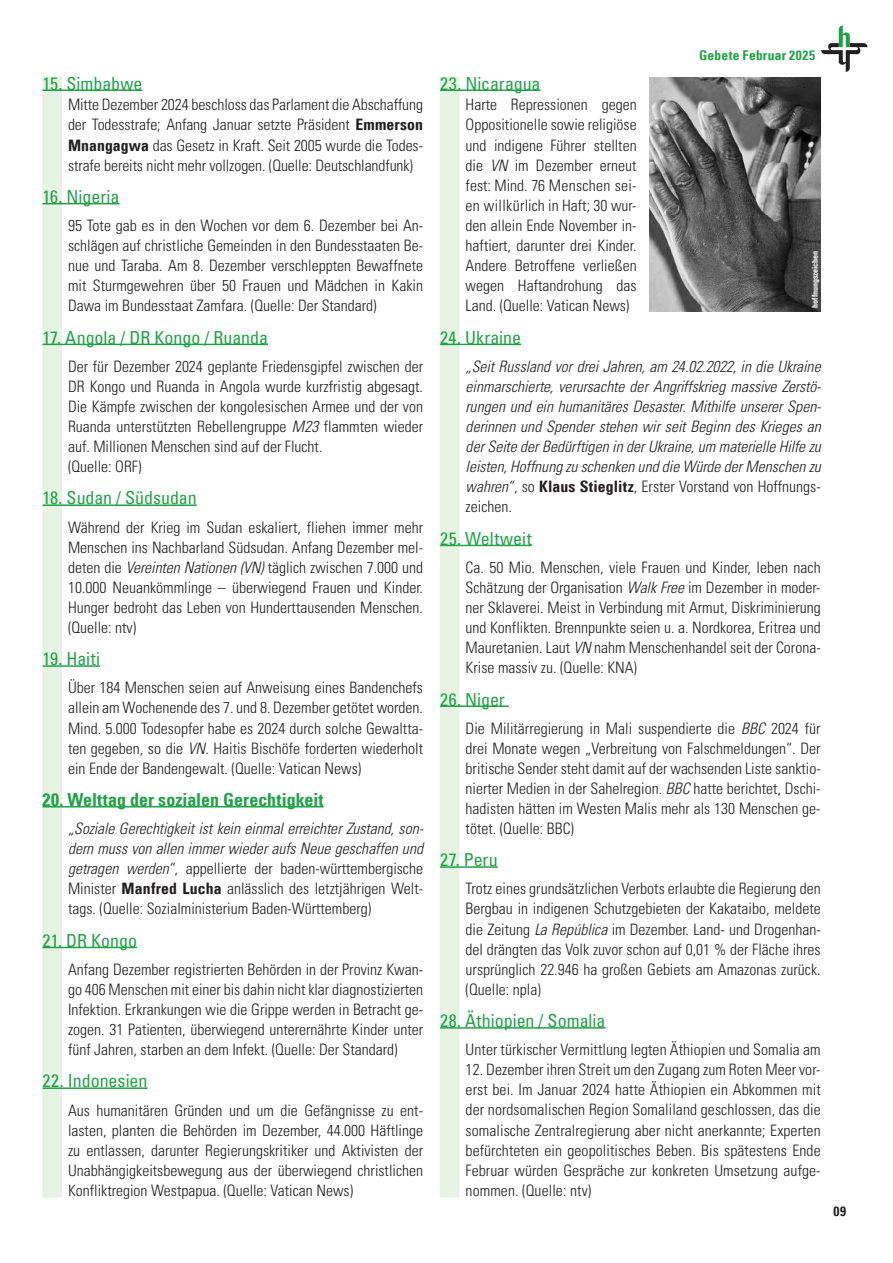
<style>
.page{position:relative;width:893px;height:1263px;background:#fff}
.page>*{position:absolute;margin:0;border:0;box-sizing:border-box;transform-origin:0 0}
.t1{font:condensed 18px "Univers LT";color:#1fa245}
.t2{font:700 condensed 18px "Univers LT";color:#1fa245}
.t3{font:300 condensed 15.75px/20.1px "Univers LT Std";color:#231f20;text-align:justify}
.t4{font:italic 300 condensed 15.75px/20.1px "Univers LT Std";letter-spacing:.005em;color:#231f20;text-align:justify}
.t5{font:700 condensed 13.5px "Univers LT";letter-spacing:.02em;color:#1fa245}
.t6{font:700 condensed 13.5px "Univers LT";color:#231f20}
.t7{font:700 condensed 8.1px "Univers LT";letter-spacing:-.01em;color:#fff}
.s1{font-family:"Univers LT";font-weight:700}
.s2{font-style:italic}
.s3{font-style:normal}
.s4{font-family:"Univers LT";font-weight:700;font-style:normal}
</style>
<div class="page">
<svg style="left:821px;top:25px;width:46px;height:47px"></svg>
<div style="left:440px;top:77px;width:19px;height:1120px;background:#e7f2e5"></div>
<div style="left:42px;top:77px;width:20px;height:1120px;background:#e7f2e5"></div>
<hr style="left:43px;top:90px;width:99px;height:1px;background:#1fa245">
<hr style="left:43px;top:203px;width:77px;height:1px;background:#1fa245">
<hr style="left:43px;top:344px;width:225px;height:1px;background:#1fa245">
<hr style="left:43px;top:504px;width:154px;height:2px;background:#1fa245">
<hr style="left:43px;top:665px;width:57px;height:2px;background:#1fa245">
<hr style="left:43px;top:806px;width:281px;height:1px;background:#1fa245">
<hr style="left:43px;top:947px;width:94px;height:1px;background:#1fa245">
<hr style="left:43px;top:1087px;width:105px;height:2px;background:#1fa245">
<hr style="left:440px;top:90px;width:100px;height:1px;background:#1fa245">
<hr style="left:440px;top:344px;width:81px;height:1px;background:#1fa245">
<hr style="left:440px;top:545px;width:92px;height:1px;background:#1fa245">
<hr style="left:440px;top:705px;width:69px;height:2px;background:#1fa245">
<hr style="left:440px;top:866px;width:58px;height:2px;background:#1fa245">
<hr style="left:440px;top:1027px;width:165px;height:2px;background:#1fa245">
<img style="left:649px;top:77px;width:172px;height:234px">
<p class="t1" style="left:43px;top:72px;width:101px">15. Simbabwe</p>
<p class="t3" style="left:68px;top:95px;width:357px">Mitte Dezember 2024 beschloss das Parlament die Abschaffung der Todesstrafe; Anfang Januar setzte Präsident <span class="s1">Emmerson Mnangagwa</span> das Gesetz in Kraft. Seit 2005 wurde die Todes&shy;strafe bereits nicht mehr vollzogen. (Quelle: Deutschlandfunk)</p>
<p class="t1" style="left:43px;top:185px;width:79px">16. Nigeria</p>
<p class="t3" style="left:68px;top:215px;width:357px">95 Tote gab es in den Wochen vor dem 6. Dezember bei An&shy;schlägen auf christliche Gemeinden in den Bundesstaaten Be&shy;nue und Taraba. Am 8. Dezember verschleppten Bewaffnete mit Sturmgewehren über 50 Frauen und Mädchen in Kakin Dawa im Bundesstaat Zamfara. (Quelle: Der Standard)</p>
<p class="t1" style="left:43px;top:326px;width:227px">17. Angola / DR Kongo / Ruanda</p>
<p class="t3" style="left:68px;top:356px;width:357px;text-align:left">Der für Dezember 2024 geplante Friedensgipfel zwischen der DR Kongo und Ruanda in Angola wurde kurzfristig abgesagt.<br>Die Kämpfe zwischen der kongolesischen Armee und der von Ruanda unterstützten Rebellengruppe <span class="s2">M23</span> flammten wieder auf. Millionen Menschen sind auf der Flucht.<br>(Quelle: ORF)</p>
<p class="t1" style="left:43px;top:487px;width:156px">18. Sudan / Südsudan</p>
<p class="t3" style="left:68px;top:517px;width:357px">Während der Krieg im Sudan eskaliert, fliehen immer mehr Menschen ins Nachbarland Südsudan. Anfang Dezember mel&shy;deten die <span class="s2">Vereinten Nationen (VN)</span> täglich zwischen 7.000 und 10.000 Neuankömmlinge – überwiegend Frauen und Kinder.<br>Hunger bedroht das Leben von Hunderttausenden Menschen. (Quelle: ntv)</p>
<p class="t1" style="left:43px;top:647px;width:59px">19. Haiti</p>
<p class="t3" style="left:68px;top:678px;width:357px">Über 184 Menschen seien auf Anweisung eines Bandenchefs allein am Wochenende des 7. und 8. Dezember getötet worden.<br>Mind. 5.000 Todesopfer habe es 2024 durch solche Gewaltta&shy;ten gegeben, so die <span class="s2">VN</span>. Haitis Bischöfe forderten wiederholt ein Ende der Bandengewalt. (Quelle: Vatican News)</p>
<p class="t2" style="left:43px;top:788px;width:283px">20. Welttag der sozialen Gerechtigkeit</p>
<p class="t3" style="left:68px;top:818px;width:357px"><span class="s2">„Soziale Gerechtigkeit ist kein einmal erreichter Zustand, son&shy;dern muss von allen immer wieder aufs Neue geschaffen und getragen werden“</span>, appellierte der baden-württembergische Minister <span class="s1">Manfred Lucha</span> anlässlich des letztjährigen Welt&shy;tags. (Quelle: Sozialministerium Baden-Württemberg)</p>
<p class="t1" style="left:43px;top:929px;width:96px">21. DR Kongo</p>
<p class="t3" style="left:68px;top:959px;width:357px">Anfang Dezember registrierten Behörden in der Provinz Kwan&shy;go 406 Menschen mit einer bis dahin nicht klar diagnostizierten Infektion. Erkrankungen wie die Grippe werden in Betracht ge&shy;zogen. 31 Patienten, überwiegend unterernährte Kinder unter fünf Jahren, starben an dem Infekt. (Quelle: Der Standard)</p>
<p class="t1" style="left:43px;top:1070px;width:107px">22. Indonesien</p>
<p class="t3" style="left:68px;top:1100px;width:357px">Aus humanitären Gründen und um die Gefängnisse zu ent&shy;lasten, planten die Behörden im Dezember, 44.000 Häftlinge zu entlassen, darunter Regierungskritiker und Aktivisten der Unabhängigkeitsbewegung aus der überwiegend christlichen Konfliktregion Westpapua. (Quelle: Vatican News)</p>
<p class="t5" style="left:699px;top:47px;width:117px">Gebete Februar 2025</p>
<p class="t1" style="left:440px;top:72px;width:102px">23. Nicaragua</p>
<p class="t3" style="left:466px;top:95px;width:173px">Harte Repressionen gegen Oppositionelle sowie religiöse und indigene Führer stellten die <span class="s2">VN</span> im Dezember erneut fest: Mind. 76 Menschen sei&shy;en willkürlich in Haft; 30 wur&shy;den allein Ende November in&shy;haftiert, darunter drei Kinder.<br>Andere Betroffene verließen wegen Haftandrohung das Land. (Quelle: Vatican News)</p>
<p class="t1" style="left:440px;top:326px;width:83px">24. Ukraine</p>
<p class="t4" style="left:466px;top:356px;width:357px">„Seit Russland vor drei Jahren, am 24.02.2022, in die Ukraine einmarschierte, verursachte der Angriffskrieg massive Zerstö&shy;rungen und ein humanitäres Desaster. Mithilfe unserer Spen&shy;derinnen und Spender stehen wir seit Beginn des Krieges an der Seite der Bedürftigen in der Ukraine, um materielle Hilfe zu leisten, Hoffnung zu schenken und die Würde der Menschen zu wahren“<span class="s3">, so</span> <span class="s4">Klaus Stieglitz</span><span class="s3">, Erster Vorstand von Hoffnungs&shy;zeichen.</span></p>
<p class="t1" style="left:440px;top:527px;width:93px">25. Weltweit</p>
<p class="t3" style="left:466px;top:557px;width:357px">Ca. 50 Mio. Menschen, viele Frauen und Kinder, leben nach Schätzung der Organisation <span class="s2">Walk Free</span> im Dezember in moder&shy;ner Sklaverei. Meist in Verbindung mit Armut, Diskriminierung und Konflikten. Brennpunkte seien u. a. Nordkorea, Eritrea und Mauretanien. Laut <span class="s2">VN</span> nahm Menschenhandel seit der Corona-Krise massiv zu. (Quelle: KNA)</p>
<p class="t1" style="left:440px;top:688px;width:66px">26. Niger</p>
<p class="t3" style="left:466px;top:718px;width:357px">Die Militärregierung in Mali suspendierte die <span class="s2">BBC</span> 2024 für drei Monate wegen „Verbreitung von Falschmeldungen“. Der britische Sender steht damit auf der wachsenden Liste sanktio&shy;nierter Medien in der Sahelregion. <span class="s2">BBC</span> hatte berichtet, Dschi&shy;hadisten hätten im Westen Malis mehr als 130 Menschen ge&shy;tötet. (Quelle: BBC)</p>
<p class="t1" style="left:440px;top:848px;width:59px">27. Peru</p>
<p class="t3" style="left:466px;top:879px;width:357px">Trotz eines grundsätzlichen Verbots erlaubte die Regierung den Bergbau in indigenen Schutzgebieten der Kakataibo, meldete die Zeitung <span class="s2">La República</span> im Dezember. Land- und Drogenhan&shy;del drängten das Volk zuvor schon auf 0,01 % der Fläche ihres ursprünglich 22.946 ha großen Gebiets am Amazonas zurück. (Quelle: npla)</p>
<p class="t1" style="left:440px;top:1009px;width:167px">28. Äthiopien / Somalia</p>
<p class="t3" style="left:466px;top:1039px;width:357px">Unter türkischer Vermittlung legten Äthiopien und Somalia am</p>
<p class="t3" style="left:466px;top:1060px;width:357px">12. Dezember ihren Streit um den Zugang zum Roten Meer vor&shy;erst bei. Im Januar 2024 hatte Äthiopien ein Abkommen mit der nordsomalischen Region Somaliland geschlossen, das die somalische Zentralregierung aber nicht anerkannte; Experten befürchteten ein geopolitisches Beben. Bis spätestens Ende Februar würden Gespräche zur konkreten Umsetzung aufge&shy;nommen. (Quelle: ntv)</p>
<p class="t7" style="left:810px;top:308px;width:58px;rotate:-90deg">hoffnungszeichen</p>
<p class="t6" style="left:833px;top:1203px;width:14px">09</p>
</div>
